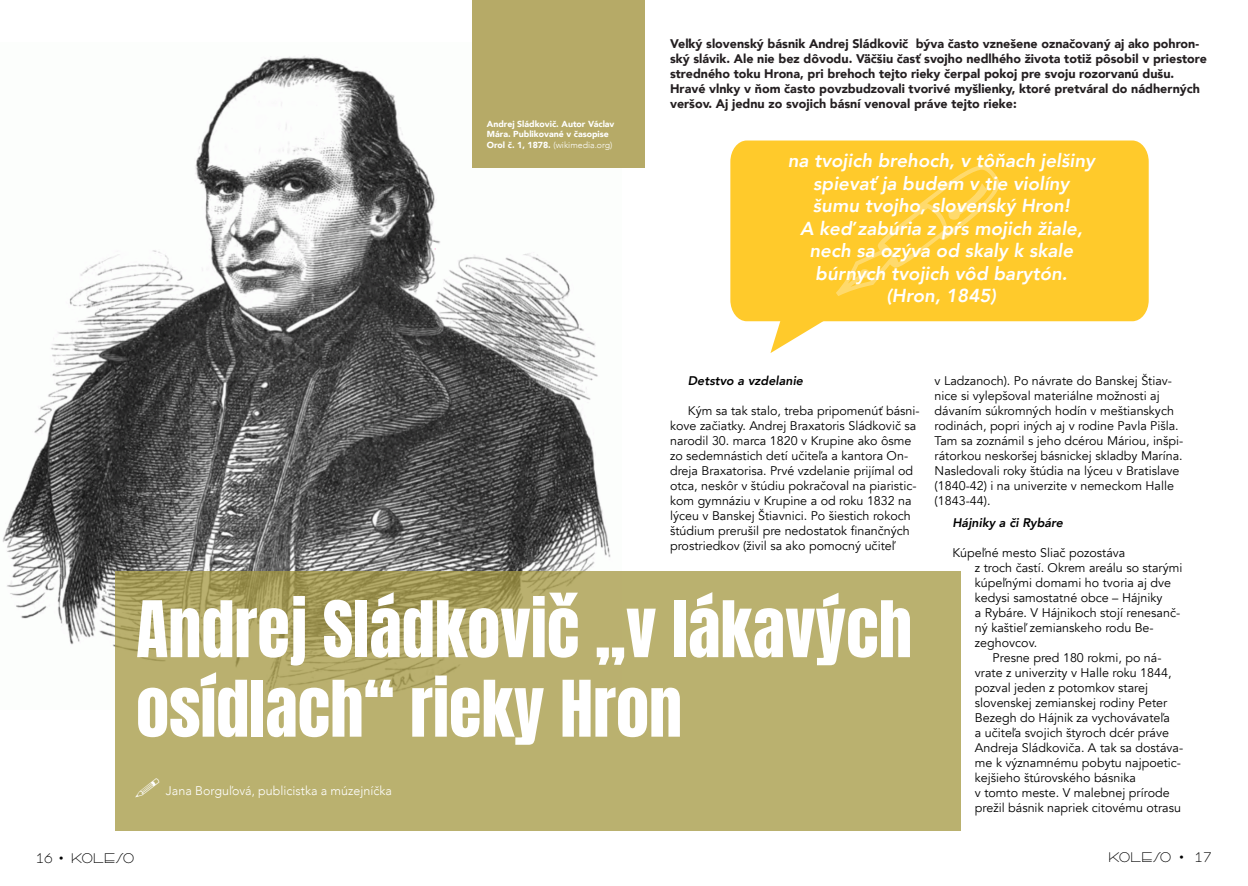
<style>
.page{position:relative;width:1248px;height:886px;background:#fff}
.page>*{position:absolute;margin:0;border:0;box-sizing:border-box;transform-origin:0 0}
.t1{font:66.25px/79.5px "Anton";color:#fff}
.t2{font:italic 800 18.75px/22.5px "Avenir";color:#fff;text-align:center}
.t3{font:300 15px "Arbotek";color:#000}
.t4{font:12.5px/15px "Avenir";color:#000}
.t5{font:900 12.5px/15px "Avenir";color:#241f21}
.t6{font:300 12.5px "Avenir";color:#fff}
.t7{font:italic 800 12.5px "Avenir";color:#000}
.t8{font:900 8.75px/10.5px "Avenir";color:#fff}
.s1{font-weight:300}
</style>
<div class="page">
<img style="left:2px;top:55px;width:609px;height:592px">
<svg style="left:115px;top:571px;width:845px;height:260px;background:#b6ad6b"></svg>
<div style="left:472px;top:0;width:173px;height:168px;background:#b6aa67"></div>
<div style="left:730px;top:140px;width:418px;height:181px;background:#ffca2b"></div>
<svg style="left:770px;top:314px;width:64px;height:39px"></svg>
<svg style="left:135px;top:778px;width:24px;height:20px"></svg>
<div style="left:835px;top:163px;width:164px;height:133px;background:#ffca2b"></div>
<p class="t8" style="left:487px;top:118px;width:129px">Andrej Sládkovič. Autor Václav<br>Mára. Publikované v časopise<br>Orol č. 1, 1878. <span class="s1">(wikimedia.org)</span></p>
<p class="t5" style="left:670px;top:36px;width:538px">Veľký slovenský básnik Andrej Sládkovič býva často vznešene označovaný aj ako pohron&shy;ský slávik. Ale nie bez dôvodu. Väčšiu časť svojho nedlhého života totiž pôsobil v priestore stredného toku Hrona, pri brehoch tejto rieky čerpal pokoj pre svoju rozorvanú dušu.<br>Hravé vlnky v ňom často povzbudzovali tvorivé myšlienky, ktoré pretváral do nádherných veršov. Aj jednu zo svojich básní venoval práve tejto rieke:</p>
<h2 class="t2" style="left:787px;top:150px;width:308px">na tvojich brehoch, v tôňach jelšiny spievať ja budem v tie violíny<br>šumu tvojho, slovenský Hron!<br>A keď zabúria z pŕs mojich žiale, nech sa ozýva od skaly k skale búrnych tvojich vôd barytón. (Hron, 1845)</h2>
<p class="t7" style="left:687px;top:373px;width:117px">Detstvo a vzdelanie</p>
<p class="t4" style="left:670px;top:403px;width:251px;text-indent:18px">Kým sa tak stalo, treba pripomenúť básni&shy;kove začiatky. Andrej Braxatoris Sládkovič sa narodil 30. marca 1820 v Krupine ako ôsme zo sedemnástich detí učiteľa a kantora On&shy;dreja Braxatorisa. Prvé vzdelanie prijímal od otca, neskôr v štúdiu pokračoval na piaristic&shy;kom gymnáziu v Krupine a od roku 1832 na lýceu v Banskej Štiavnici. Po šiestich rokoch štúdium prerušil pre nedostatok finančných prostriedkov (živil sa ako pomocný učiteľ</p>
<h1 class="t1" style="left:136px;top:594px;width:777px">Andrej Sládkovič „v lákavých osídlach“ rieky Hron</h1>
<p class="t6" style="left:166px;top:783px;width:227px">Jana Borguľová, publicistka a múzejníčka</p>
<p class="t4" style="left:934px;top:373px;width:250px">v Ladzanoch). Po návrate do Banskej Štiav&shy;nice si vylepšoval materiálne možnosti aj dávaním súkromných hodín v meštianskych rodinách, popri iných aj v rodine Pavla Pišla.<br>Tam sa zoznámil s jeho dcérou Máriou, inšpi&shy;rátorkou neskoršej básnickej skladby Marína.<br>Nasledovali roky štúdia na lýceu v Bratislave (1840-42) i na univerzite v nemeckom Halle (1843-44).</p>
<p class="t7" style="left:952px;top:515px;width:112px">Hájniky a či Rybáre</p>
<p class="t4" style="left:952px;top:545px;width:174px">Kúpeľné mesto Sliač pozostáva</p>
<p class="t4" style="left:974px;top:560px;width:209px">z troch častí. Okrem areálu so starými</p>
<p class="t4" style="left:974px;top:575px;width:198px">kúpeľnými domami ho tvoria aj dve</p>
<p class="t4" style="left:974px;top:590px;width:189px">kedysi samostatné obce – Hájniky</p>
<p class="t4" style="left:974px;top:605px;width:207px">a Rybáre. V Hájnikoch stojí renesanč-</p>
<p class="t4" style="left:974px;top:620px;width:179px">ný kaštieľ zemianskeho rodu Be-</p>
<p class="t4" style="left:974px;top:635px;width:64px">zeghovcov.</p>
<p class="t4" style="left:992px;top:650px;width:170px">Presne pred 180 rokmi, po ná-</p>
<p class="t4" style="left:974px;top:665px;width:198px">vrate z univerzity v Halle roku 1844,</p>
<p class="t4" style="left:974px;top:680px;width:175px">pozval jeden z potomkov starej</p>
<p class="t4" style="left:974px;top:695px;width:194px">slovenskej zemianskej rodiny Peter</p>
<p class="t4" style="left:974px;top:710px;width:196px">Bezegh do Hájnik za vychovávateľa</p>
<p class="t4" style="left:974px;top:725px;width:195px">a učiteľa svojich štyroch dcér práve</p>
<p class="t4" style="left:974px;top:740px;width:210px">Andreja Sládkoviča. A tak sa dostáva-</p>
<p class="t4" style="left:974px;top:755px;width:208px">me k významnému pobytu najpoetic-</p>
<p class="t4" style="left:974px;top:770px;width:162px">kejšieho štúrovského básnika</p>
<p class="t4" style="left:974px;top:785px;width:196px">v tomto meste. V malebnej prírode</p>
<p class="t4" style="left:974px;top:800px;width:207px">prežil básnik napriek citovému otrasu</p>
<p class="t3" style="left:35px;top:849px;width:100px">16 • KOLESO</p>
<p class="t3" style="left:1108px;top:849px;width:104px">KOLESO • 17</p>
</div>
